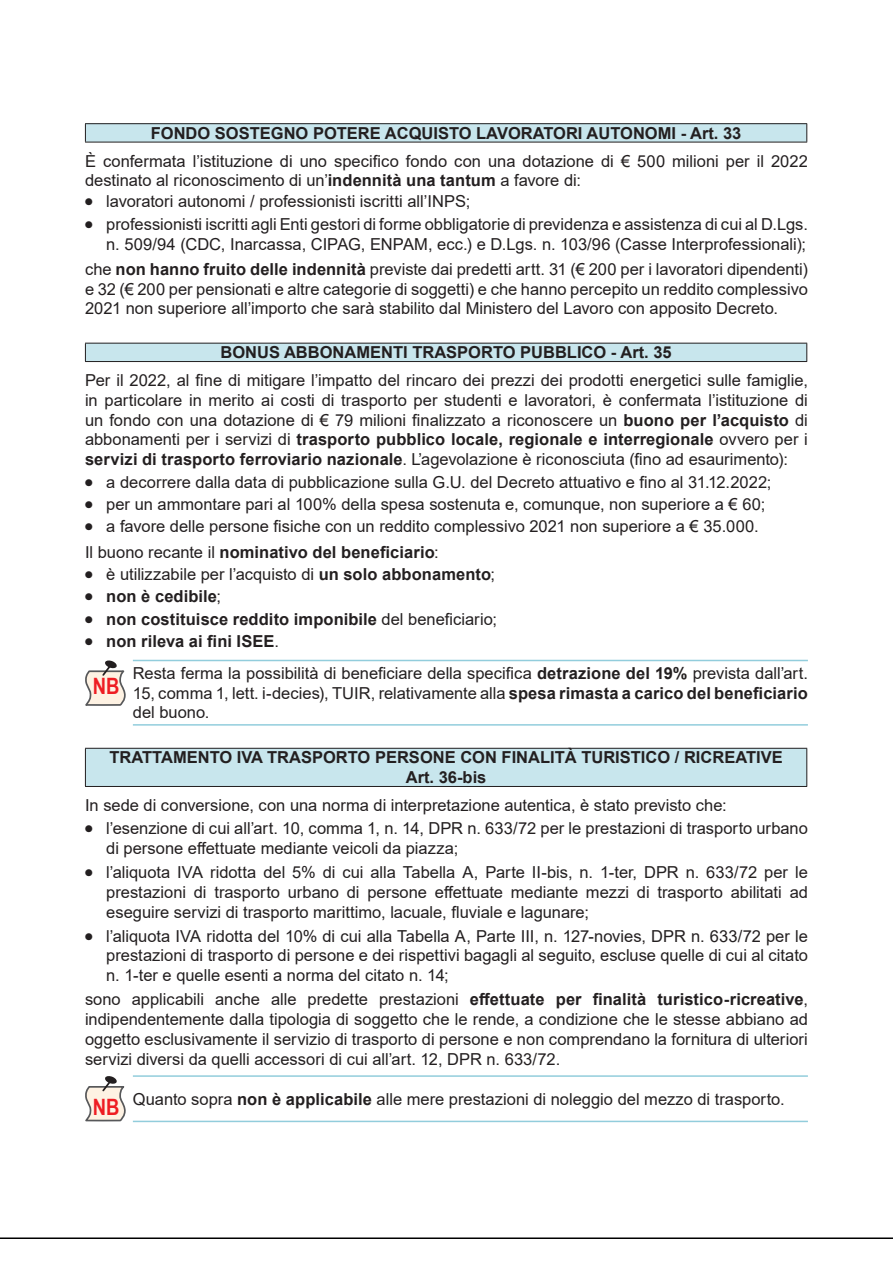
<style>
.page{position:relative;width:893px;height:1263px;background:#fff}
.page>*{position:absolute;margin:0;border:0;box-sizing:border-box;transform-origin:0 0}
.t1{font:700 22.5px "Arial Narrow";color:#ee1d23}
.t2{font:16.5px/19.8px "Arial";color:#231f20}
.t3{font:700 16.5px/22.4px "Arial";color:#231f20}
.s1{font-weight:700}
.s2{font-weight:400}
.s3{font-family:"Arial Narrow";font-weight:700;font-size:22.5px;color:#ee1d23}
</style>
<div class="page">
<div style="left:85px;top:124px;width:722px;height:18px;background:#c8e6ed"></div>
<hr style="left:85px;top:123px;width:722px;height:1px;background:#231f20">
<svg style="left:85px;top:124px;width:1px;height:18px"></svg>
<svg style="left:806px;top:124px;width:1px;height:18px"></svg>
<hr style="left:85px;top:142px;width:722px;height:1px;background:#231f20">
<div style="left:85px;top:343px;width:722px;height:18px;background:#c8e6ed"></div>
<hr style="left:85px;top:343px;width:722px;height:1px;background:#231f20">
<svg style="left:85px;top:343px;width:1px;height:18px"></svg>
<svg style="left:806px;top:343px;width:1px;height:18px"></svg>
<hr style="left:85px;top:361px;width:722px;height:1px;background:#231f20">
<hr style="left:133px;top:660px;width:675px;height:1px;background:#92cddc">
<hr style="left:133px;top:724px;width:675px;height:2px;background:#92cddc">
<svg style="left:85px;top:660px;width:41px;height:46px"></svg>
<div style="left:85px;top:748px;width:722px;height:38px;background:#c8e6ed"></div>
<hr style="left:85px;top:748px;width:722px;height:1px;background:#231f20">
<hr style="left:85px;top:749px;width:1px;height:37px;background:#231f20">
<hr style="left:806px;top:749px;width:1px;height:37px;background:#231f20">
<hr style="left:85px;top:786px;width:722px;height:1px;background:#231f20">
<hr style="left:133px;top:1075px;width:675px;height:2px;background:#92cddc">
<hr style="left:133px;top:1121px;width:675px;height:1px;background:#92cddc">
<svg style="left:85px;top:1076px;width:41px;height:46px"></svg>
<hr style="left:0;top:1237px;width:893px;height:2px;background:#000">
<p class="t3" style="left:151px;top:122px;width:592px">FONDO SOSTEGNO POTERE ACQUISTO LAVORATORI AUTONOMI - Art. 33</p>
<p class="t2" style="left:85px;top:151px;width:724px">È confermata l’istituzione di uno specifico fondo con una dotazione di € 500 milioni per il 2022</p>
<p class="t2" style="left:85px;top:171px;width:497px">destinato al riconoscimento di un’<span class="s1">indennità una tantum</span> a favore di:</p>
<p class="t2" style="left:106px;top:192px;width:365px">lavoratori autonomi / professionisti iscritti all’INPS;</p>
<p class="t2" style="left:106px;top:214px;width:703px">professionisti iscritti agli Enti gestori di forme obbligatorie di previdenza e assistenza di cui al D.Lgs.</p>
<p class="t2" style="left:85px;top:231px;width:724px;line-height:25.3px;text-align:right">n. 509/94 (CDC, Inarcassa, CIPAG, ENPAM, ecc.) e D.Lgs. n. 103/96 (Casse Interprofessionali); che <span class="s1">non hanno fruito delle indennità</span> previste dai predetti artt. 31 (€ 200 per i lavoratori dipendenti)</p>
<p class="t2" style="left:85px;top:279px;width:724px">e 32 (€ 200 per pensionati e altre categorie di soggetti) e che hanno percepito un reddito complessivo<br>2021 non superiore all’importo che sarà stabilito dal Ministero del Lavoro con apposito Decreto.</p>
<p class="t3" style="left:220px;top:342px;width:453px">BONUS ABBONAMENTI TRASPORTO PUBBLICO - Art. 35</p>
<p class="t2" style="left:85px;top:370px;width:724px;text-align:justify">Per il 2022, al fine di mitigare l’impatto del rincaro dei prezzi dei prodotti energetici sulle famiglie, in particolare in merito ai costi di trasporto per studenti e lavoratori, è confermata l’istituzione di un fondo con una dotazione di € 79 milioni finalizzato a riconoscere un <span class="s1">buono per l’acquisto</span> di abbonamenti per i servizi di <span class="s1">trasporto pubblico locale, regionale e interregionale</span> ovvero per i <span class="s1">servizi di trasporto ferroviario nazionale</span>. L’agevolazione è riconosciuta (fino ad esaurimento):</p>
<p class="t2" style="left:106px;top:470px;width:667px;line-height:22.4px">a decorrere dalla data di pubblicazione sulla G.U. del Decreto attuativo e fino al 31.12.2022; per un ammontare pari al 100% della spesa sostenuta e, comunque, non superiore a € 60; a favore delle persone fisiche con un reddito complessivo 2021 non superiore a € 35.000.</p>
<p class="t3" style="left:106px;top:541px;width:392px;text-indent:-21px"><span class="s2">Il buono recante il</span> nominativo del beneficiario<span class="s2">:<br>è utilizzabile per l’acquisto di</span> un solo abbonamento<span class="s2">; </span>non è cedibile<span class="s2">;<br></span>non costituisce reddito imponibile <span class="s2">del beneficiario; </span>non rileva ai fini ISEE<span class="s2">.</span></p>
<h1 class="t1" style="left:93px;top:669px;width:28px">NB</h1>
<p class="t2" style="left:133px;top:663px;width:677px;text-align:justify">Resta ferma la possibilità di beneficiare della specifica <span class="s1">detrazione del 19%</span> prevista dall’art.<br>15, comma 1, lett. i-decies), TUIR, relativamente alla <span class="s1">spesa rimasta a carico del beneficiario </span>del buono.</p>
<p class="t3" style="left:110px;top:748px;width:675px;line-height:19.8px;text-align:center">TRATTAMENTO IVA TRASPORTO PERSONE CON FINALITÀ TURISTICO / RICREATIVE<br>Art. 36-bis</p>
<p class="t2" style="left:106px;top:793px;width:703px;line-height:23.2px;text-indent:-21px">In sede di conversione, con una norma di interpretazione autentica, è stato previsto che: l’esenzione di cui all’art. 10, comma 1, n. 14, DPR n. 633/72 per le prestazioni di trasporto urbano</p>
<p class="t2" style="left:106px;top:836px;width:703px;line-height:24px">di persone effettuate mediante veicoli da piazza;<br>l’aliquota IVA ridotta del 5% di cui alla Tabella A, Parte II-bis, n. 1-ter, DPR n. 633/72 per le</p>
<p class="t2" style="left:106px;top:882px;width:703px">prestazioni di trasporto urbano di persone effettuate mediante mezzi di trasporto abilitati ad eseguire servizi di trasporto marittimo, lacuale, fluviale e lagunare;</p>
<p class="t2" style="left:106px;top:926px;width:703px;text-align:justify">l’aliquota IVA ridotta del 10% di cui alla Tabella A, Parte III, n. 127-novies, DPR n. 633/72 per le prestazioni di trasporto di persone e dei rispettivi bagagli al seguito, escluse quelle di cui al citato n. 1-ter e quelle esenti a norma del citato n. 14;</p>
<p class="t2" style="left:85px;top:989px;width:724px;text-align:justify">sono applicabili anche alle predette prestazioni <span class="s1">effettuate per finalità turistico-ricreative</span>, indipendentemente dalla tipologia di soggetto che le rende, a condizione che le stesse abbiano ad oggetto esclusivamente il servizio di trasporto di persone e non comprendano la fornitura di ulteriori servizi diversi da quelli accessori di cui all’art. 12, DPR n. 633/72.</p>
<p class="t2" style="left:93px;top:1089px;width:693px"><span class="s3">NB</span> Quanto sopra <span class="s1">non è applicabile</span> alle mere prestazioni di noleggio del mezzo di trasporto.</p>
</div>
